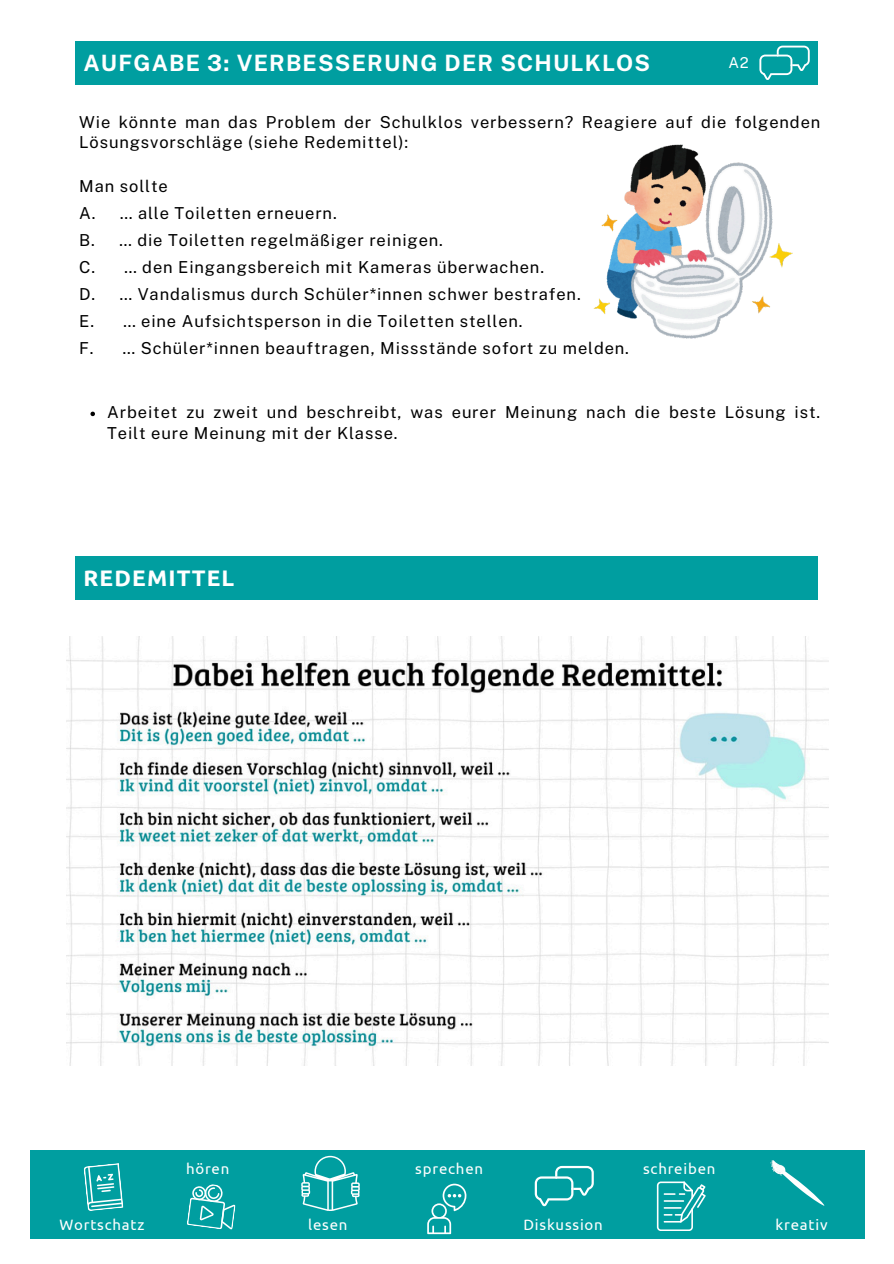
<style>
.page{position:relative;width:894px;height:1264px;background:#fff}
.page>*{position:absolute;margin:0;border:0;box-sizing:border-box;transform-origin:0 0}
.t1{font:700 22.5px "Public Sans";letter-spacing:.055em;color:#fff}
.t2{font:700 22.5px "Ubuntu";letter-spacing:.055em;color:#fff}
.t3{font:16.5px/20.2px "Public Sans";letter-spacing:.055em;color:#000}
.t4{font:15px "Ubuntu";letter-spacing:.055em;color:#fff}
.t5{font:15px "Public Sans";color:#fff}
</style>
<div class="page">
<div style="left:30px;top:1149px;width:834px;height:89px;background:#009ea0"></div>
<svg style="left:83px;top:1163px;width:40px;height:48px"></svg>
<svg style="left:187px;top:1184px;width:49px;height:45px"></svg>
<svg style="left:301px;top:1155px;width:58px;height:55px"></svg>
<svg style="left:534px;top:1165px;width:59px;height:41px"></svg>
<svg style="left:427px;top:1183px;width:39px;height:51px"></svg>
<svg style="left:656px;top:1181px;width:49px;height:49px"></svg>
<svg style="left:770px;top:1160px;width:54px;height:46px"></svg>
<div style="left:76px;top:41px;width:741px;height:43px;background:#009ea0"></div>
<div style="left:75px;top:556px;width:742px;height:43px;background:#009ea0"></div>
<svg style="left:759px;top:46px;width:50px;height:34px"></svg>
<svg style="left:90px;top:411px;width:5px;height:5px"></svg>
<img style="left:593px;top:145px;width:198px;height:193px">
<img style="left:66px;top:636px;width:762px;height:429px">
<p class="t1" style="left:83px;top:49px;width:568px">AUFGABE 3: VERBESSERUNG DER SCHULKLOS</p>
<p class="t5" style="left:728px;top:54px;width:22px">A2</p>
<h2 class="t3" style="left:79px;top:112px;width:742px">Wie könnte man das Problem der Schulklos verbessern? Reagiere auf die folgenden<br>Lösungsvorschläge (siehe Redemittel):</h2>
<p class="t3" style="left:79px;top:176px;width:90px">Man sollte</p>
<p class="t3" style="left:79px;top:203px;width:259px">A. … alle Toiletten erneuern.</p>
<p class="t3" style="left:79px;top:230px;width:365px">B. … die Toiletten regelmäßiger reinigen.</p>
<p class="t3" style="left:79px;top:257px;width:466px">C. … den Eingangsbereich mit Kameras überwachen.</p>
<p class="t3" style="left:79px;top:284px;width:503px">D. … Vandalismus durch Schüler*innen schwer bestrafen.</p>
<p class="t3" style="left:79px;top:311px;width:445px">E. … eine Aufsichtsperson in die Toiletten stellen.</p>
<p class="t3" style="left:79px;top:338px;width:551px">F. … Schüler*innen beauftragen, Missstände sofort zu melden.</p>
<p class="t3" style="left:107px;top:402px;width:714px">Arbeitet zu zweit und beschreibt, was eurer Meinung nach die beste Lösung ist.<br>Teilt eure Meinung mit der Klasse.</p>
<h1 class="t2" style="left:83px;top:565px;width:152px">REDEMITTEL</h1>
<p class="t4" style="left:59px;top:1215px;width:86px">Wortschatz</p>
<h1 class="t4" style="left:186px;top:1159px;width:45px">hören</h1>
<p class="t4" style="left:308px;top:1215px;width:41px">lesen</p>
<p class="t4" style="left:415px;top:1159px;width:69px">sprechen</p>
<p class="t4" style="left:523px;top:1215px;width:81px">Diskussion</p>
<p class="t4" style="left:643px;top:1159px;width:74px">schreiben</p>
<p class="t4" style="left:775px;top:1215px;width:53px">kreativ</p>
</div>
